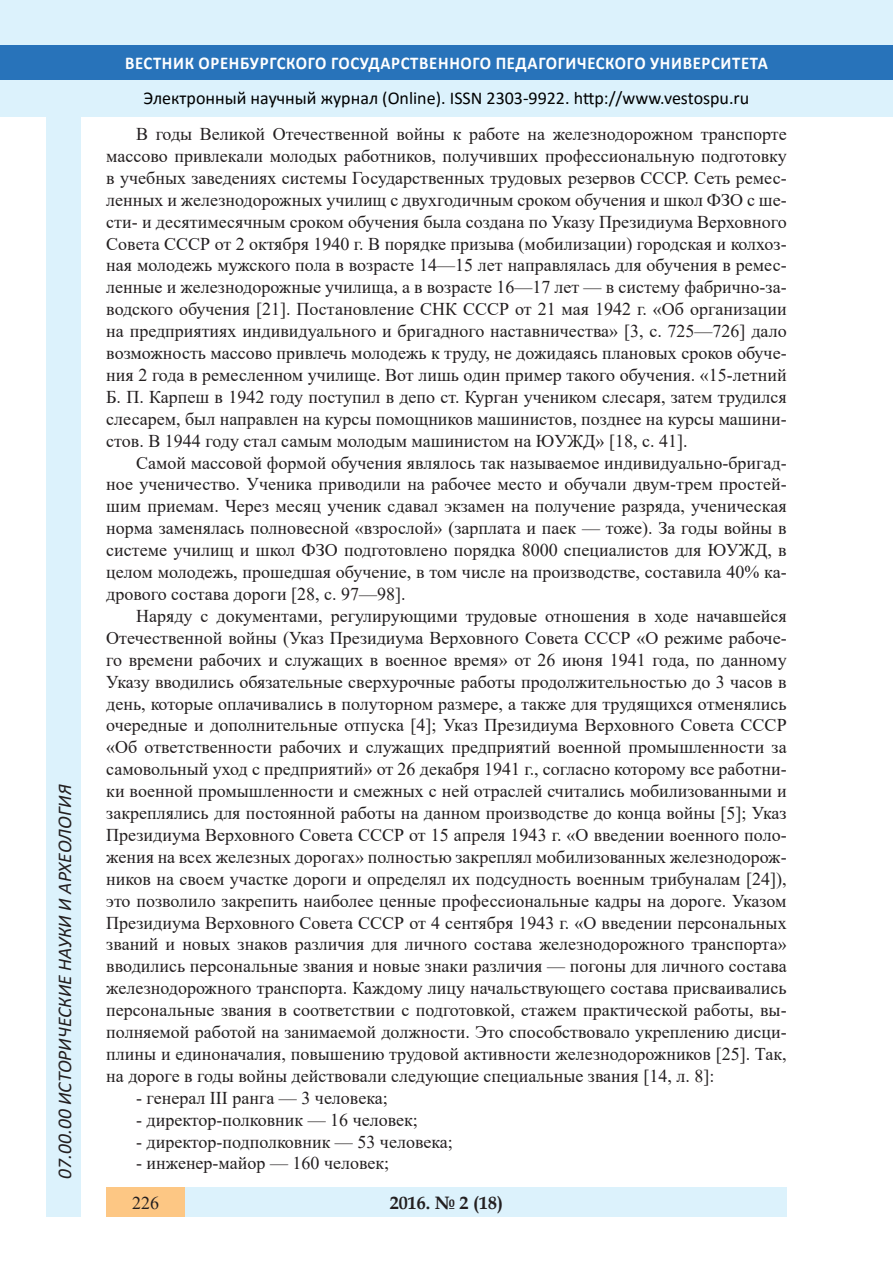
<style>
.page{position:relative;width:893px;height:1263px;background:#fff}
.page>*{position:absolute;margin:0;border:0;box-sizing:border-box;transform-origin:0 0}
.t1{font:italic 19.5px "Calibri";color:#231f20}
.Стиль2{font:18px/21.9px "Times New Roman";color:#231f20;text-align:justify}
.t2{font:18px "Calibri";color:#000}
.t3{font:700 18px "Calibri";letter-spacing:.04em;color:#fff;scale:.93 1}
.t4{font:700 18px "Book Antiqua";color:#231f20}
</style>
<div class="page">
<div style="left:0;top:0;width:893px;height:116px;background:#dcf2fc"></div>
<div style="left:0;top:45px;width:893px;height:34px;background:#2873ba"></div>
<div style="left:106px;top:1188px;width:681px;height:29px;background:#dcf2fc"></div>
<div style="left:106px;top:1188px;width:79px;height:29px;background:#fdc784"></div>
<div style="left:47px;top:116px;width:34px;height:1101px;background:#dcf2fc"></div>
<p class="t1" style="left:51px;top:1179px;width:395px;rotate:-90deg">07.00.00 ИСТОРИЧЕСКИЕ НАУКИ И АРХЕОЛОГИЯ</p>
<p class="t1" style="left:51px;top:1105px;width:206px;rotate:-90deg">БИОЛОГИЧЕСКИЕ НАУКИ</p>
<p class="t1" style="left:51px;top:1169px;width:11px;rotate:-90deg">3</p>
<p class="t3" style="left:125px;top:50px;width:693px">ВЕСТНИК ОРЕНБУРГСКОГО ГОСУДАРСТВЕННОГО ПЕДАГОГИЧЕСКОГО УНИВЕРСИТЕТА</p>
<p class="t2" style="left:144px;top:85px;width:607px">Электронный научный журнал (Online). ISSN 2303-9922. http://www.vestospu.ru</p>
<p class="t2" style="left:583px;top:85px;width:13px">t</p>
<p class="Стиль2" style="left:106px;top:122px;width:682px;text-indent:30px">В годы Великой Отечественной войны к работе на железнодорожном транспорте массово привлекали молодых работников, получивших профессиональную подготовку в учебных заведениях системы Государственных трудовых резервов СССР. Сеть ремес&shy;ленных и железнодорожных училищ с двухгодичным сроком обучения и школ ФЗО с ше&shy;сти- и десятимесячным сроком обучения была создана по Указу Президиума Верховного Совета СССР от 2 октября 1940 г. В порядке призыва (мобилизации) городская и колхоз&shy;ная молодежь мужского пола в возрасте 14—15 лет направлялась для обучения в ремес&shy;ленные и железнодорожные училища, а в возрасте 16—17 лет — в систему фабрично-за&shy;водского обучения [21]. Постановление СНК СССР от 21 мая 1942 г. «Об организации на предприятиях индивидуального и бригадного наставничества» [3, с. 725—726] дало возможность массово привлечь молодежь к труду, не дожидаясь плановых сроков обуче&shy;ния 2 года в ремесленном училище. Вот лишь один пример такого обучения. «15-летний Б. П. Карпеш в 1942 году поступил в депо ст. Курган учеником слесаря, затем трудился слесарем, был направлен на курсы помощников машинистов, позднее на курсы машини&shy;стов. В 1944 году стал самым молодым машинистом на ЮУЖД» [18, с. 41].</p>
<p class="Стиль2" style="left:106px;top:451px;width:682px;text-indent:30px">Самой массовой формой обучения являлось так называемое индивидуально-бригад&shy;ное ученичество. Ученика приводили на рабочее место и обучали двум-трем простей&shy;шим приемам. Через месяц ученик сдавал экзамен на получение разряда, ученическая норма заменялась полновесной «взрослой» (зарплата и паек — тоже). За годы войны в системе училищ и школ ФЗО подготовлено порядка 8000 специалистов для ЮУЖД, в целом молодежь, прошедшая обучение, в том числе на производстве, составила 40% ка&shy;дрового состава дороги [28, с. 97—98].</p>
<p class="Стиль2" style="left:106px;top:604px;width:682px;text-indent:30px">Наряду с документами, регулирующими трудовые отношения в ходе начавшейся Отечественной войны (Указ Президиума Верховного Совета СССР «О режиме рабоче&shy;го времени рабочих и служащих в военное время» от 26 июня 1941 года, по данному Указу вводились обязательные сверхурочные работы продолжительностью до 3 часов в день, которые оплачивались в полуторном размере, а также для трудящихся отменялись очередные и дополнительные отпуска [4]; Указ Президиума Верховного Совета СССР «Об ответственности рабочих и служащих предприятий военной промышленности за самовольный уход с предприятий» от 26 декабря 1941 г., согласно которому все работни&shy;ки военной промышленности и смежных с ней отраслей считались мобилизованными и закреплялись для постоянной работы на данном производстве до конца войны [5]; Указ Президиума Верховного Совета СССР от 15 апреля 1943 г. «О введении военного поло&shy;жения на всех железных дорогах» полностью закреплял мобилизованных железнодорож&shy;ников на своем участке дороги и определял их подсудность военным трибуналам [24]), это позволило закрепить наиболее ценные профессиональные кадры на дороге. Указом Президиума Верховного Совета СССР от 4 сентября 1943 г. «О введении персональных званий и новых знаков различия для личного состава железнодорожного транспорта» вводились персональные звания и новые знаки различия — погоны для личного состава железнодорожного транспорта. Каждому лицу начальствующего состава присваивались персональные звания в соответствии с подготовкой, стажем практической работы, вы&shy;полняемой работой на занимаемой должности. Это способствовало укреплению дисци&shy;плины и единоначалия, повышению трудовой активности железнодорожников [25]. Так, на дороге в годы войны действовали следующие специальные звания [14, л. 8]:</p>
<p class="Стиль2" style="left:136px;top:1086px;width:253px">- генерал III ранга — 3 человека;</p>
<p class="Стиль2" style="left:136px;top:1108px;width:283px">- директор-полковник — 16 человек;</p>
<p class="Стиль2" style="left:136px;top:1130px;width:318px">- директор-подполковник — 53 человека;</p>
<p class="Стиль2" style="left:136px;top:1152px;width:255px">- инженер-майор — 160 человек;</p>
<p class="Стиль2" style="left:132px;top:1191px;width:28px">226</p>
<p class="t4" style="left:390px;top:1190px;width:115px">2016. № 2 (18)</p>
</div>
